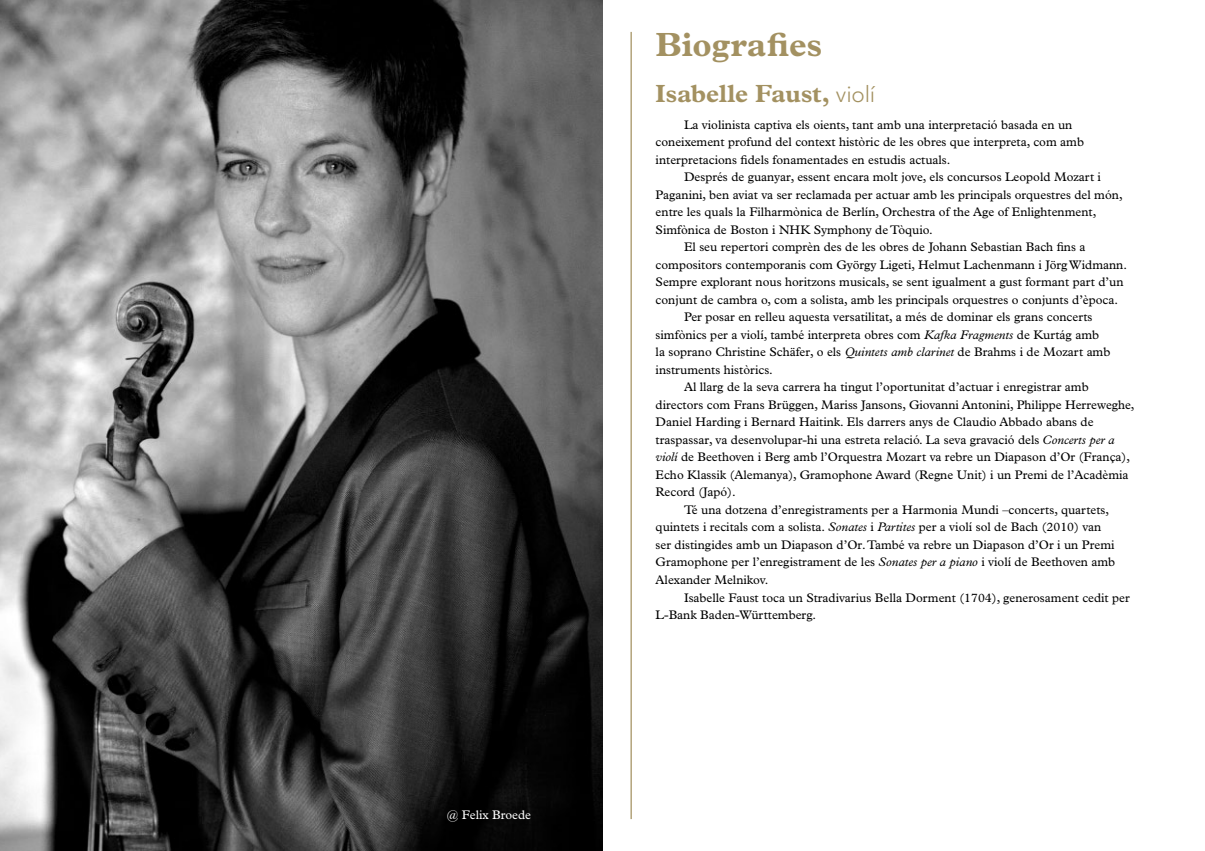
<style>
.page{position:relative;width:1205px;height:851px;background:#fff}
.page>*{position:absolute;margin:0;border:0;box-sizing:border-box;transform-origin:0 0}
.t1{font:700 33.75px "Plantin Std";color:#a39161}
.t2{font:700 25px "Plantin Std";letter-spacing:-.005em;color:#a39161}
.t3{font:12.5px/17.5px "Plantin Std";color:#000}
.t4{font:12.5px "Plantin Std";color:#fff}
.s1{font-family:"Avenir";font-weight:300;font-size:22.5px}
.s2{font-style:italic}
</style>
<div class="page">
<img style="left:0;top:0;width:602px;height:850px">
<hr style="left:630px;top:32px;width:2px;height:787px;background:#a39161">
<p class="t4" style="left:447px;top:807px;width:86px">@ Felix Broede</p>
<h1 class="t1" style="left:656px;top:24px;width:168px">Biografies</h1>
<h2 class="t2" style="left:656px;top:79px;width:221px">Isabelle Faust, <span class="s1">violí</span></h2>
<p class="t3" style="left:656px;top:116px;width:430px;text-indent:28px">La violinista captiva els oients, tant amb una interpretació basada en un coneixement profund del context històric de les obres que interpreta, com amb interpretacions fidels fonamentades en estudis actuals.</p>
<p class="t3" style="left:684px;top:168px;width:418px">Després de guanyar, essent encara molt jove, els concursos Leopold Mozart i</p>
<p class="t3" style="left:656px;top:186px;width:468px">Paganini, ben aviat va ser reclamada per actuar amb les principals orquestres del món,</p>
<p class="t3" style="left:656px;top:203px;width:442px">entre les quals la Filharmònica de Berlín, Orchestra of the Age of Enlightenment,</p>
<p class="t3" style="left:656px;top:221px;width:278px">Simfònica de Boston i NHK Symphony de Tòquio.</p>
<p class="t3" style="left:684px;top:238px;width:403px">El seu repertori comprèn des de les obres de Johann Sebastian Bach fins a</p>
<p class="t3" style="left:656px;top:256px;width:473px">compositors contemporanis com György Ligeti, Helmut Lachenmann i Jörg Widmann.</p>
<p class="t3" style="left:656px;top:273px;width:469px">Sempre explorant nous horitzons musicals, se sent igualment a gust formant part d’un</p>
<p class="t3" style="left:656px;top:291px;width:464px">conjunt de cambra o, com a solista, amb les principals orquestres o conjunts d’època.</p>
<p class="t3" style="left:684px;top:308px;width:410px">Per posar en relleu aquesta versatilitat, a més de dominar els grans concerts</p>
<p class="t3" style="left:656px;top:326px;width:445px">simfònics per a violí, també interpreta obres com <span class="s2">Kafka Fragments</span> de Kurtág amb</p>
<p class="t3" style="left:656px;top:343px;width:456px">la soprano Christine Schäfer, o els <span class="s2">Quintets amb clarinet</span> de Brahms i de Mozart amb</p>
<p class="t3" style="left:656px;top:361px;width:119px">instruments històrics.</p>
<p class="t3" style="left:684px;top:378px;width:406px">Al llarg de la seva carrera ha tingut l’oportunitat d’actuar i enregistrar amb</p>
<p class="t3" style="left:656px;top:396px;width:480px">directors com Frans Brüggen, Mariss Jansons, Giovanni Antonini, Philippe Herreweghe,</p>
<p class="t3" style="left:656px;top:413px;width:439px">Daniel Harding i Bernard Haitink. Els darrers anys de Claudio Abbado abans de</p>
<p class="t3" style="left:656px;top:431px;width:461px">traspassar, va desenvolupar-hi una estreta relació. La seva gravació dels <span class="s2">Concerts per a</span></p>
<p class="t3" style="left:656px;top:448px;width:476px"><span class="s2">violí</span> de Beethoven i Berg amb l’Orquestra Mozart va rebre un Diapason d’Or (França),</p>
<p class="t3" style="left:656px;top:466px;width:474px">Echo Klassik (Alemanya), Gramophone Award (Regne Unit) i un Premi de l’Acadèmia</p>
<p class="t3" style="left:656px;top:483px;width:82px">Record (Japó).</p>
<p class="t3" style="left:684px;top:501px;width:427px">Té una dotzena d’enregistraments per a Harmonia Mundi –concerts, quartets,</p>
<p class="t3" style="left:656px;top:518px;width:447px">quintets i recitals com a solista. <span class="s2">Sonates</span> i <span class="s2">Partites</span> per a violí sol de Bach (2010) van</p>
<p class="t3" style="left:656px;top:536px;width:460px">ser distingides amb un Diapason d’Or. També va rebre un Diapason d’Or i un Premi</p>
<p class="t3" style="left:656px;top:553px;width:461px">Gramophone per l’enregistrament de les <span class="s2">Sonates per a piano</span> i violí de Beethoven amb</p>
<p class="t3" style="left:656px;top:571px;width:114px">Alexander Melnikov.</p>
<p class="t3" style="left:684px;top:588px;width:447px">Isabelle Faust toca un Stradivarius Bella Dorment (1704), generosament cedit per</p>
<p class="t3" style="left:656px;top:606px;width:162px">L-Bank Baden-Württemberg.</p>
</div>
